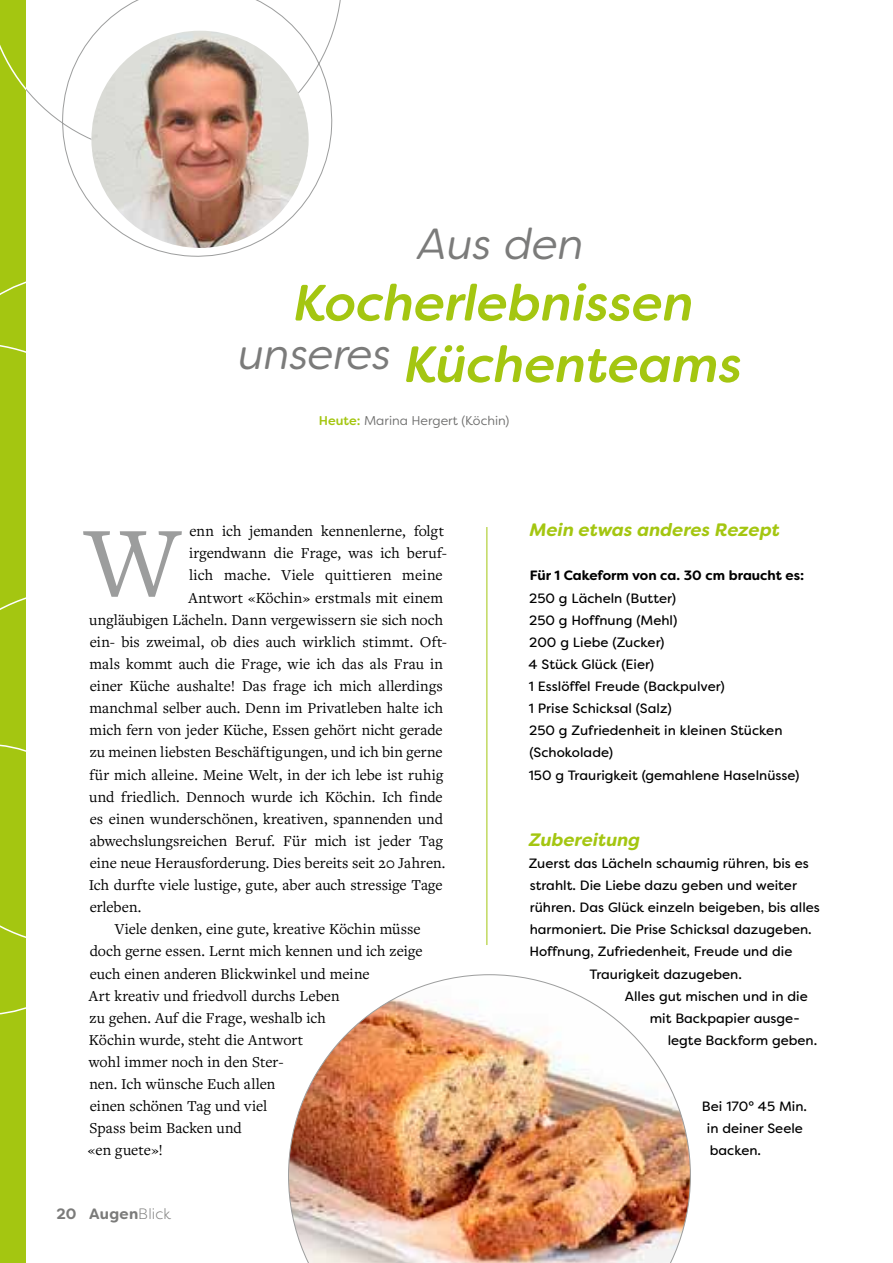
<style>
.page{position:relative;width:893px;height:1263px;background:#fff}
.page>*{position:absolute;margin:0;border:0;box-sizing:border-box;transform-origin:0 0}
.t1{font:104.4px "Freight Text Pro";color:#9c9d9d}
.t2{font:italic 500 51px/61.5px "Filson Soft";letter-spacing:-.005em;color:#a4c611;text-align:center}
.t3{font:italic 43.5px "Filson Soft";letter-spacing:-.005em;color:#7b7b7a}
.t4{font:italic 700 18px "Filson Soft";color:#a4c611}
.t5{font:15.75px "Freight Text Pro";color:#000}
.t6{font:700 15px "Filson Soft";letter-spacing:.015em;color:#7b7b7a}
.t7{font:13.5px/22px "Filson Soft";color:#000}
.t8{font:700 13.5px "Filson Soft";color:#000}
.t9{font:12.75px "Filson Soft";color:#6f6f6e}
.s1{font-weight:500;color:#a4c611}
.s2{font-weight:300}
</style>
<div class="page">
<svg style="left:26px;top:0;width:315px;height:257px"></svg>
<hr style="left:892px;top:0;width:1px;height:1263px;background:#bad151">
<img style="left:892px;top:763px;width:1px;height:500px">
<div style="left:0;top:0;width:26px;height:522px;background:#a4c611"></div>
<svg style="left:0;top:281px;width:26px;height:72px"></svg>
<div style="left:0;top:433px;width:26px;height:830px;background:#a4c611"></div>
<svg style="left:0;top:597px;width:26px;height:418px"></svg>
<svg style="left:0;top:44px;width:26px;height:47px"></svg>
<img style="left:91px;top:31px;width:218px;height:217px;border-radius:109px">
<hr style="left:486px;top:527px;width:1px;height:418px;background:#a4c611">
<img style="left:288px;top:974px;width:403px;height:289px">
<h3 class="t3" style="left:418px;top:216px;width:168px">Aus den</h3>
<h2 class="t2" style="left:238px;top:272px;width:506px">Kocherlebnissen <sup>unseres</sup> Küchenteams</h2>
<p class="t9" style="left:319px;top:413px;width:192px"><span class="s1">Heute:</span> Marina Hergert (Köchin)</p>
<h1 class="t1" style="left:85px;top:494px;width:97px">W</h1>
<p class="t5" style="left:189px;top:521px;width:256px">enn ich jemanden kennenlerne, folgt</p>
<p class="t5" style="left:189px;top:543px;width:259px">irgendwann die Frage, was ich beruf-</p>
<p class="t5" style="left:189px;top:565px;width:255px">lich mache. Viele quittieren meine</p>
<p class="t5" style="left:188px;top:587px;width:256px">Antwort «Köchin» erstmals mit einem</p>
<p class="t5" style="left:89px;top:609px;width:355px">ungläubigen Lächeln. Dann vergewissern sie sich noch</p>
<p class="t5" style="left:90px;top:631px;width:359px">ein- bis zweimal, ob dies auch wirklich stimmt. Oft-</p>
<p class="t5" style="left:89px;top:653px;width:355px">mals kommt auch die Frage, wie ich das als Frau in</p>
<p class="t5" style="left:90px;top:676px;width:355px">einer Küche aushalte! Das frage ich mich allerdings</p>
<p class="t5" style="left:89px;top:698px;width:355px">manchmal selber auch. Denn im Privatleben halte ich</p>
<p class="t5" style="left:89px;top:720px;width:355px">mich fern von jeder Küche, Essen gehört nicht gerade</p>
<p class="t5" style="left:90px;top:742px;width:355px">zu meinen liebsten Beschäftigungen, und ich bin gerne</p>
<p class="t5" style="left:89px;top:764px;width:355px">für mich alleine. Meine Welt, in der ich lebe ist ruhig</p>
<p class="t5" style="left:89px;top:786px;width:355px">und friedlich. Dennoch wurde ich Köchin. Ich finde</p>
<p class="t5" style="left:90px;top:808px;width:355px">es einen wunderschönen, kreativen, spannenden und</p>
<p class="t5" style="left:90px;top:830px;width:355px">abwechslungsreichen Beruf. Für mich ist jeder Tag</p>
<p class="t5" style="left:90px;top:852px;width:357px">eine neue Herausforderung. Dies bereits seit 20 Jahren.</p>
<p class="t5" style="left:89px;top:875px;width:356px">Ich durfte viele lustige, gute, aber auch stressige Tage</p>
<p class="t5" style="left:90px;top:897px;width:53px">erleben.</p>
<p class="t5" style="left:115px;top:919px;width:307px">Viele denken, eine gute, kreative Köchin müsse</p>
<p class="t5" style="left:90px;top:941px;width:334px">doch gerne essen. Lernt mich kennen und ich zeige</p>
<p class="t5" style="left:90px;top:963px;width:281px">euch einen anderen Blickwinkel und meine</p>
<p class="t5" style="left:89px;top:985px;width:252px">Art kreativ und friedvoll durchs Leben</p>
<p class="t5" style="left:90px;top:1007px;width:238px">zu gehen. Auf die Frage, weshalb ich</p>
<p class="t5" style="left:89px;top:1029px;width:216px">Köchin wurde, steht die Antwort</p>
<p class="t5" style="left:89px;top:1051px;width:196px">wohl immer noch in den Ster-</p>
<p class="t5" style="left:89px;top:1074px;width:188px">nen. Ich wünsche Euch allen</p>
<p class="t5" style="left:90px;top:1096px;width:179px">einen schönen Tag und viel</p>
<p class="t5" style="left:90px;top:1118px;width:154px">Spass beim Backen und</p>
<p class="t5" style="left:88px;top:1140px;width:76px">«en guete»!</p>
<p class="t6" style="left:56px;top:1204px;width:116px">20 Augen<span class="s2">Blick</span></p>
<p class="t4" style="left:530px;top:518px;width:252px">Mein etwas anderes Rezept</p>
<p class="t8" style="left:530px;top:567px;width:276px">Für 1 Cakeform von ca. 30 cm braucht es:</p>
<p class="t7" style="left:529px;top:587px;width:272px">250 g Lächeln (Butter)<br>250 g Hoffnung (Mehl)<br>200 g Liebe (Zucker)<br>4 Stück Glück (Eier)<br>1 Esslöffel Freude (Backpulver)<br>1 Prise Schicksal (Salz)<br>250 g Zufriedenheit in kleinen Stücken (Schokolade)<br>150 g Traurigkeit (gemahlene Haselnüsse)</p>
<p class="t4" style="left:529px;top:828px;width:113px">Zubereitung</p>
<p class="t7" style="left:529px;top:852px;width:282px">Zuerst das Lächeln schaumig rühren, bis es</p>
<p class="t7" style="left:530px;top:874px;width:269px">strahlt. Die Liebe dazu geben und weiter</p>
<p class="t7" style="left:530px;top:896px;width:292px">rühren. Das Glück einzeln beigeben, bis alles</p>
<p class="t7" style="left:530px;top:918px;width:284px">harmoniert. Die Prise Schicksal dazugeben.</p>
<p class="t7" style="left:529px;top:941px;width:264px">Hoffnung, Zufriedenheit, Freude und die</p>
<p class="t7" style="left:589px;top:963px;width:154px">Traurigkeit dazugeben.</p>
<p class="t7" style="left:625px;top:985px;width:184px">Alles gut mischen und in die</p>
<p class="t7" style="left:650px;top:1007px;width:151px">mit Backpapier ausge-</p>
<p class="t7" style="left:668px;top:1029px;width:151px">legte Backform geben.</p>
<p class="t7" style="left:707px;top:1095px;width:102px;text-indent:-5px">Bei 170° 45 Min. in deiner Seele backen.</p>
</div>
